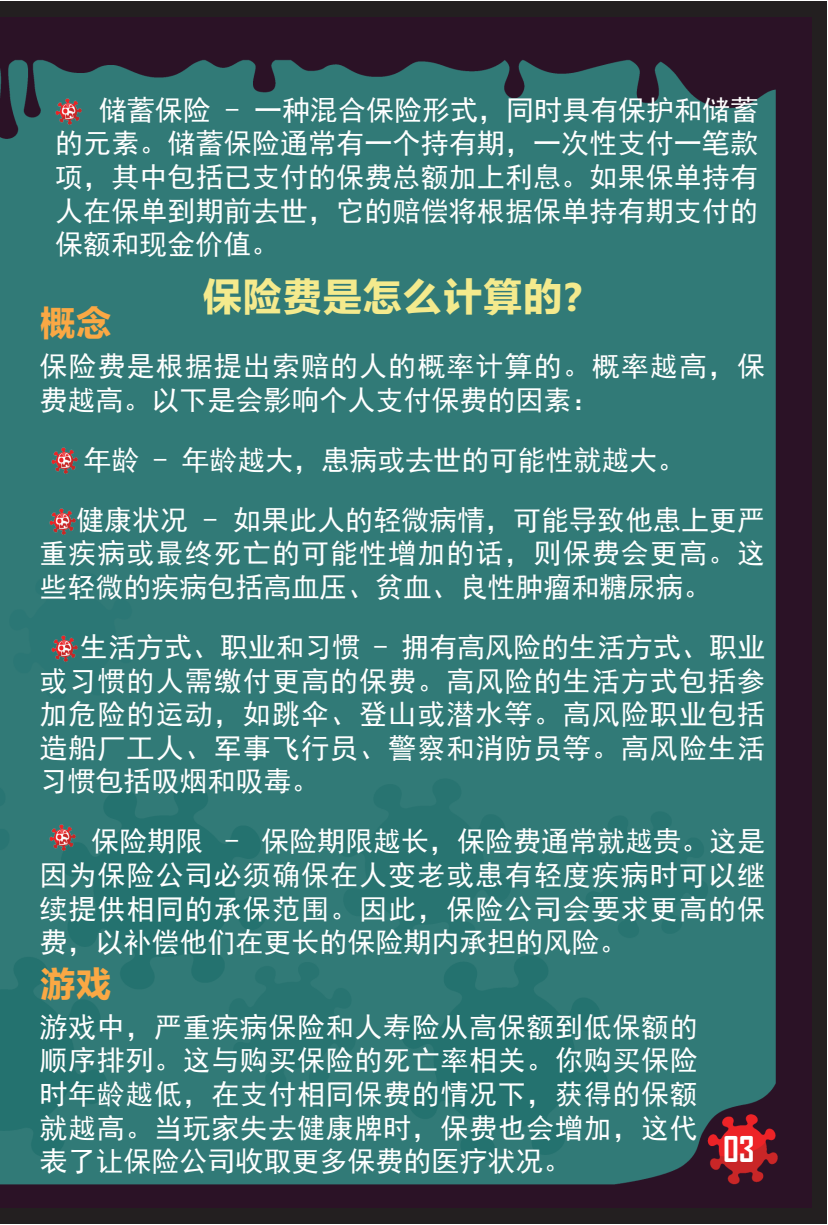
<style>
.page{position:relative;width:828px;height:1225px;background:#fff}
.page>*{position:absolute;margin:0;border:0;box-sizing:border-box;transform-origin:0 0}
.t1{font:700 40px "Sim Hei";color:#f4ea8d}
.t2{font:700 36px "Sim Hei";color:#faa844}
.t3{font:700 34px "Agency FB";color:#fff}
.t4{font:28px/33.6px "Sim Hei";letter-spacing:.005em;color:#fff;text-align:justify}
.t5{font:28px/33.6px "Sim Hei";letter-spacing:.04em;color:#fff}
</style>
<div class="page">
<div style="left:0;top:1px;width:827px;height:1223px;background:linear-gradient(to right,#241e20,#231e20)"></div>
<img style="left:0;top:17px;width:811px;height:1190px">
<img style="left:42px;top:438px;width:43px;height:44px">
<img style="left:41px;top:499px;width:43px;height:44px">
<img style="left:42px;top:626px;width:43px;height:44px">
<img style="left:41px;top:815px;width:43px;height:44px">
<img style="left:47px;top:89px;width:42px;height:44px">
<p class="t4" style="left:55px;top:93px;width:704px;text-indent:44px">储蓄保险 - 一种混合保险形式，同时具有保护和储蓄的元素。储蓄保险通常有一个持有期，一次性支付一笔款项，其中包括已支付的保费总额加上利息。如果保单持有人在保单到期前去世，它的赔偿将根据保单持有期支付的保额和现金价值。</p>
<h1 class="t1" style="left:203px;top:273px;width:401px">保险费是怎么计算的？</h1>
<p class="t2" style="left:40px;top:301px;width:73px">概念</p>
<p class="t5" style="left:39px;top:349px;width:727px">保险费是根据提出索赔的人的概率计算的。概率越高，保费越高。以下是会影响个人支付保费的因素：</p>
<p class="t4" style="left:76px;top:430px;width:691px;line-height:60px">年龄 - 年龄越大，患病或去世的可能性就越大。<br>健康状况 - 如果此人的轻微病情，可能导致他患上更严</p>
<p class="t5" style="left:39px;top:536px;width:727px">重疾病或最终死亡的可能性增加的话，则保费会更高。这些轻微的疾病包括高血压、贫血、良性肿瘤和糖尿病。</p>
<p class="t4" style="left:39px;top:630px;width:727px;text-indent:41px">生活方式、职业和习惯 - 拥有高风险的生活方式、职业或习惯的人需缴付更高的保费。高风险的生活方式包括参加危险的运动，如跳伞、登山或潜水等。高风险职业包括造船厂工人、军事飞行员、警察和消防员等。高风险生活习惯包括吸烟和吸毒。</p>
<p class="t4" style="left:39px;top:824px;width:727px;text-indent:52px">保险期限 - 保险期限越长，保险费通常就越贵。这是因为保险公司必须确保在人变老或患有轻度疾病时可以继续提供相同的承保范围。因此，保险公司会要求更高的保费，以补偿他们在更长的保险期内承担的风险。</p>
<p class="t2" style="left:40px;top:962px;width:73px">游戏</p>
<p class="t4" style="left:39px;top:1010px;width:660px">游戏中，严重疾病保险和人寿险从高保额到低保额的顺序排列。这与购买保险的死亡率相关。你购买保险时年龄越低，在支付相同保费的情况下，获得的保额就越高。当玩家失去健康牌时，保费也会增加，这代表了让保险公司收取更多保费的医疗状况。</p>
<p class="t3" style="left:723px;top:1128px;width:33px">03</p>
</div>
